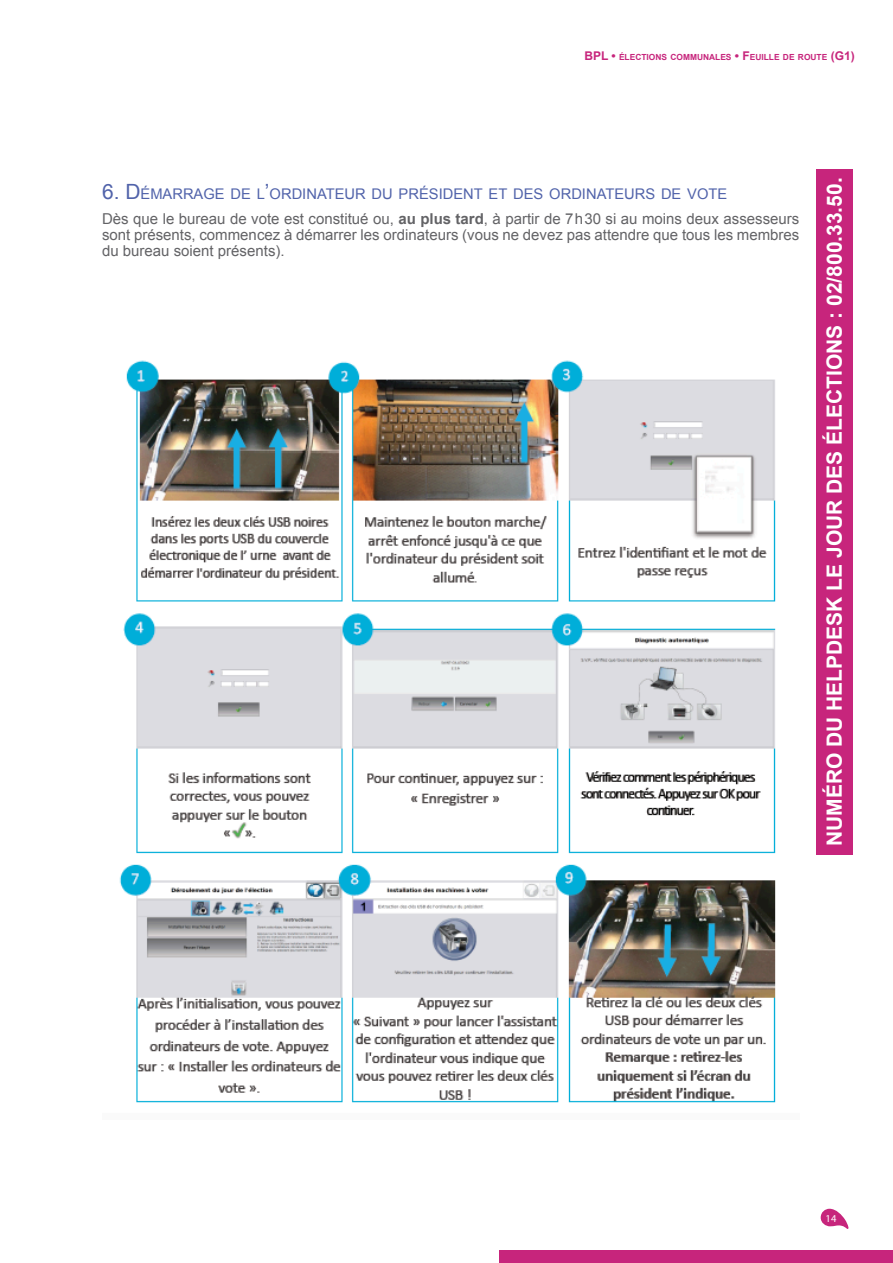
<style>
.page{position:relative;width:893px;height:1263px;background:#fff}
.page>*{position:absolute;margin:0;border:0;box-sizing:border-box;transform-origin:0 0}
.t1{font:700 21px "Arial";color:#fff}
.Elec_Corps{font:15px/16.2px "Arial";color:#636366;text-align:justify}
.Elec_Titre_Tableau{font:14.7px "Arial";color:#5163aa}
.t2{font:10.5px "Myriad Pro";color:#fff}
.t3{font:700 8.4px "Arial";color:#c7257c}
.s1{font-size:12px}
.s2{font-size:21px}
.s3{font-weight:700}
</style>
<div class="page">
<div style="left:816px;top:169px;width:37px;height:686px;background:#c7257c"></div>
<img style="left:119px;top:360px;width:657px;height:743px">
<div style="left:500px;top:1250px;width:393px;height:13px;background:#c7257c"></div>
<svg style="left:821px;top:1209px;width:28px;height:20px"></svg>
<div style="left:822px;top:1214px;width:17px;height:8px;background:#c7257c"></div>
<p class="t3" style="left:584px;top:51px;width:272px"><span class="s1">BPL •</span> ÉLECTIONS COMMUNALES <span class="s1">• F</span>EUILLE DE ROUTE <span class="s1">(G1)</span></p>
<p class="Elec_Titre_Tableau" style="left:102px;top:184px;width:627px"><span class="s2">6. D</span>ÉMARRAGE DE L<span class="s2">’</span>ORDINATEUR DU PRÉSIDENT ET DES ORDINATEURS DE VOTE</p>
<p class="Elec_Corps" style="left:102px;top:210px;width:699px">Dès que le bureau de vote est constitué ou, <span class="s3">au plus tard</span>, à partir de 7 h 30 si au moins deux assesseurs sont présents, commencez à démarrer les ordinateurs (vous ne devez pas attendre que tous les membres du bureau soient présents).</p>
<h1 class="t1" style="left:820px;top:846px;width:670px;rotate:-90deg">NUMÉRO DU HELPDESK LE JOUR DES ÉLECTIONS : 02/800.33.50.</h1>
<p class="t2" style="left:826px;top:1212px;width:12px">14</p>
</div>
